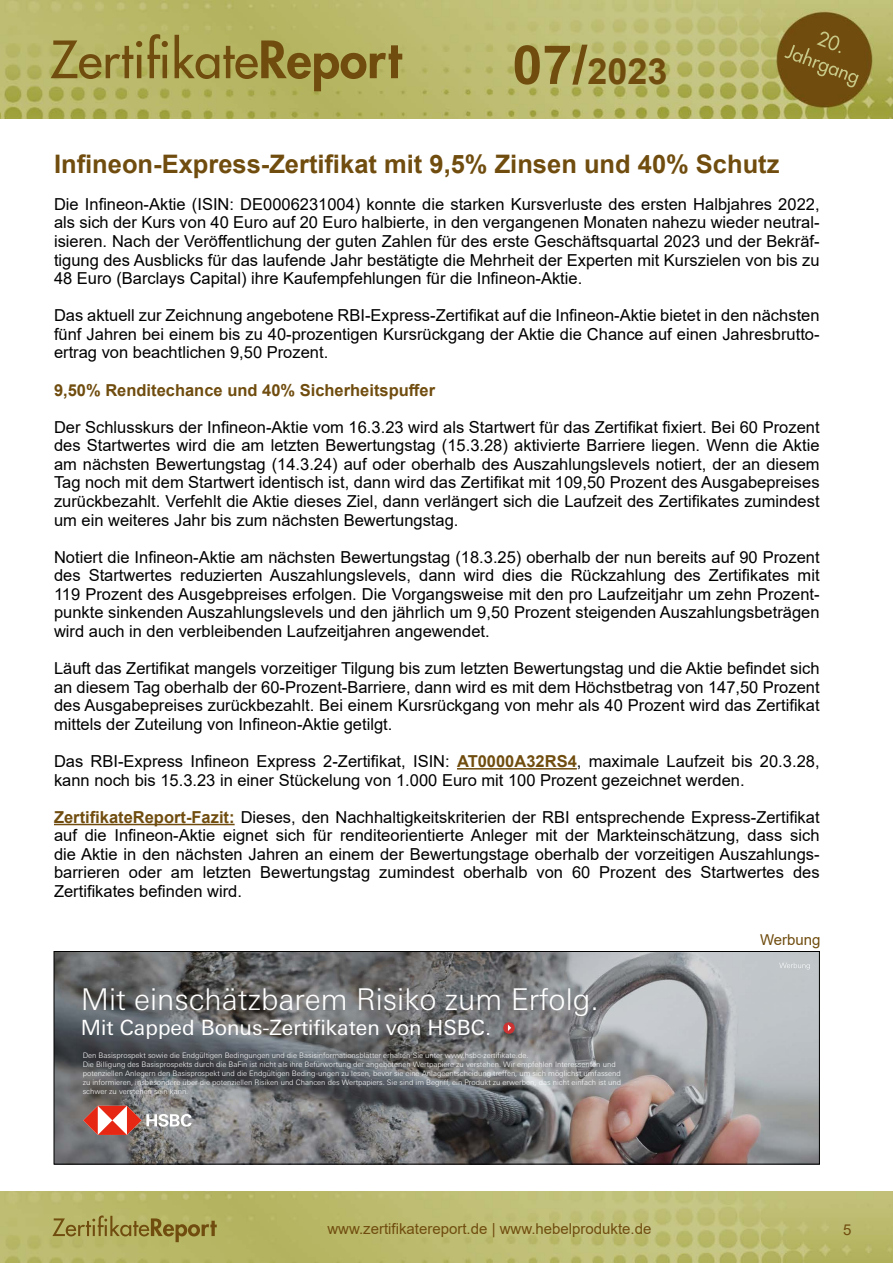
<style>
.page{position:relative;width:893px;height:1263px;background:#fff}
.page>*{position:absolute;margin:0;border:0;box-sizing:border-box;transform-origin:0 0}
.t1{font:700 36px "Arial";color:#704d0f}
.t2{font:300 30px "Univers Nextfor HSBC";color:#fff}
.t3{font:700 25.5px "Arial";color:#704d0f}
.t4{font:21px "Univers Nextfor HSBC";color:#fff}
.t5{font:16.5px/18.6px "Arial";color:#000;text-align:justify}
.t6{font:700 16.5px "Arial";color:#704d0f}
.t7{font:15px "Arial";color:#704d0f}
.t8{font:300 7.5px/9px "Univers Nextfor HSBC";color:#fff}
.s1{font-size:54px}
.s2{font-weight:700;color:#704d0f}
</style>
<div class="page">
<img style="left:0;top:1192px;width:893px;height:71px">
<img style="left:0;top:0;width:893px;height:119px">
<hr style="left:457px;top:768px;width:120px;height:1px;background:#704d0f">
<hr style="left:54px;top:824px;width:181px;height:1px;background:#704d0f">
<img style="left:56px;top:953px;width:762px;height:209px">
<svg style="left:779px;top:963px;width:31px;height:6px"></svg>
<svg style="left:83px;top:1106px;width:109px;height:29px"></svg>
<svg style="left:503px;top:1022px;width:12px;height:12px"></svg>
<svg style="left:508px;top:1024px;width:3px;height:7px"></svg>
<div style="left:54px;top:951px;width:766px;height:213px;border:1px solid #000"></div>
<h1 class="t1" style="left:512px;top:46px;width:157px"><span class="s1">07/</span>2023</h1>
<h3 class="t3" style="left:54px;top:146px;width:727px">Infineon-Express-Zertifikat mit 9,5% Zinsen und 40% Schutz</h3>
<p class="t5" style="left:54px;top:195px;width:767px">Die Infineon-Aktie (ISIN: DE0006231004) konnte die starken Kursverluste des ersten Halbjahres 2022, als sich der Kurs von 40 Euro auf 20 Euro halbierte, in den vergangenen Monaten nahezu wieder neutral&shy;isieren. Nach der Veröffentlichung der guten Zahlen für des erste Geschäftsquartal 2023 und der Bekräf&shy;tigung des Ausblicks für das laufende Jahr bestätigte die Mehrheit der Experten mit Kurszielen von bis zu 48 Euro (Barclays Capital) ihre Kaufempfehlungen für die Infineon-Aktie.</p>
<p class="t5" style="left:54px;top:306px;width:767px">Das aktuell zur Zeichnung angebotene RBI-Express-Zertifikat auf die Infineon-Aktie bietet in den nächsten fünf Jahren bei einem bis zu 40-prozentigen Kursrückgang der Aktie die Chance auf einen Jahresbrutto&shy;ertrag von beachtlichen 9,50 Prozent.</p>
<p class="t6" style="left:54px;top:378px;width:383px">9,50% Renditechance und 40% Sicherheitspuffer</p>
<p class="t5" style="left:54px;top:417px;width:767px">Der Schlusskurs der Infineon-Aktie vom 16.3.23 wird als Startwert für das Zertifikat fixiert. Bei 60 Prozent des Startwertes wird die am letzten Bewertungstag (15.3.28) aktivierte Barriere liegen. Wenn die Aktie am nächsten Bewertungstag (14.3.24) auf oder oberhalb des Auszahlungslevels notiert, der an diesem Tag noch mit dem Startwert identisch ist, dann wird das Zertifikat mit 109,50 Prozent des Ausgabepreises zurückbezahlt. Verfehlt die Aktie dieses Ziel, dann verlängert sich die Laufzeit des Zertifikates zumindest um ein weiteres Jahr bis zum nächsten Bewertungstag.</p>
<p class="t5" style="left:54px;top:547px;width:767px">Notiert die Infineon-Aktie am nächsten Bewertungstag (18.3.25) oberhalb der nun bereits auf 90 Prozent des Startwertes reduzierten Auszahlungslevels, dann wird dies die Rückzahlung des Zertifikates mit 119 Prozent des Ausgebpreises erfolgen. Die Vorgangsweise mit den pro Laufzeitjahr um zehn Prozent&shy;punkte sinkenden Auszahlungslevels und den jährlich um 9,50 Prozent steigenden Auszahlungsbeträgen wird auch in den verbleibenden Laufzeitjahren angewendet.</p>
<p class="t5" style="left:54px;top:659px;width:767px">Läuft das Zertifikat mangels vorzeitiger Tilgung bis zum letzten Bewertungstag und die Aktie befindet sich an diesem Tag oberhalb der 60-Prozent-Barriere, dann wird es mit dem Höchstbetrag von 147,50 Prozent des Ausgabepreises zurückbezahlt. Bei einem Kursrückgang von mehr als 40 Prozent wird das Zertifikat mittels der Zuteilung von Infineon-Aktie getilgt.</p>
<p class="t5" style="left:54px;top:752px;width:767px">Das RBI-Express Infineon Express 2-Zertifikat, ISIN: <span class="s2">AT0000A32RS4</span>, maximale Laufzeit bis 20.3.28, kann noch bis 15.3.23 in einer Stückelung von 1.000 Euro mit 100 Prozent gezeichnet werden.</p>
<p class="t5" style="left:54px;top:807px;width:767px"><span class="s2">ZertifikateReport-Fazit:</span> Dieses, den Nachhaltigkeitskriterien der RBI entsprechende Express-Zertifikat auf die Infineon-Aktie eignet sich für renditeorientierte Anleger mit der Markteinschätzung, dass sich die Aktie in den nächsten Jahren an einem der Bewertungstage oberhalb der vorzeitigen Auszahlungs&shy;barrieren oder am letzten Bewertungstag zumindest oberhalb von 60 Prozent des Startwertes des Zertifikates befinden wird.</p>
<h2 class="t2" style="left:81px;top:978px;width:520px">Mit einschätzbarem Risiko zum Erfolg.</h2>
<p class="t4" style="left:81px;top:1012px;width:412px">Mit Capped Bonus-Zertifikaten von HSBC.</p>
<p class="t8" style="left:83px;top:1050px;width:540px">Den Basisprospekt sowie die Endgültigen Bedingungen und die Basisinformationsblätter erhalten Sie unter www.hsbc-zertifikate.de.<br>Die Billigung des Basisprospekts durch die BaFin ist nicht als ihre Befürwortung der angebotenen Wertpapiere zu verstehen. Wir empfehlen Interessenten und potenziellen Anlegern den Basisprospekt und die Endgültigen Beding-ungen zu lesen, bevor sie eine Anlageentscheidung treffen, um sich möglichst umfassend zu informieren, insbesondere über die potenziellen Risiken und Chancen des Wertpapiers. Sie sind im Begriff, ein Produkt zu erwerben, das nicht einfach ist und schwer zu verstehen sein kann.</p>
<p class="t7" style="left:760px;top:930px;width:62px">Werbung</p>
<p class="t7" style="left:327px;top:1218px;width:326px">www.zertifikatereport.de | www.hebelprodukte.de</p>
<p class="t7" style="left:843px;top:1219px;width:10px">5</p>
</div>
